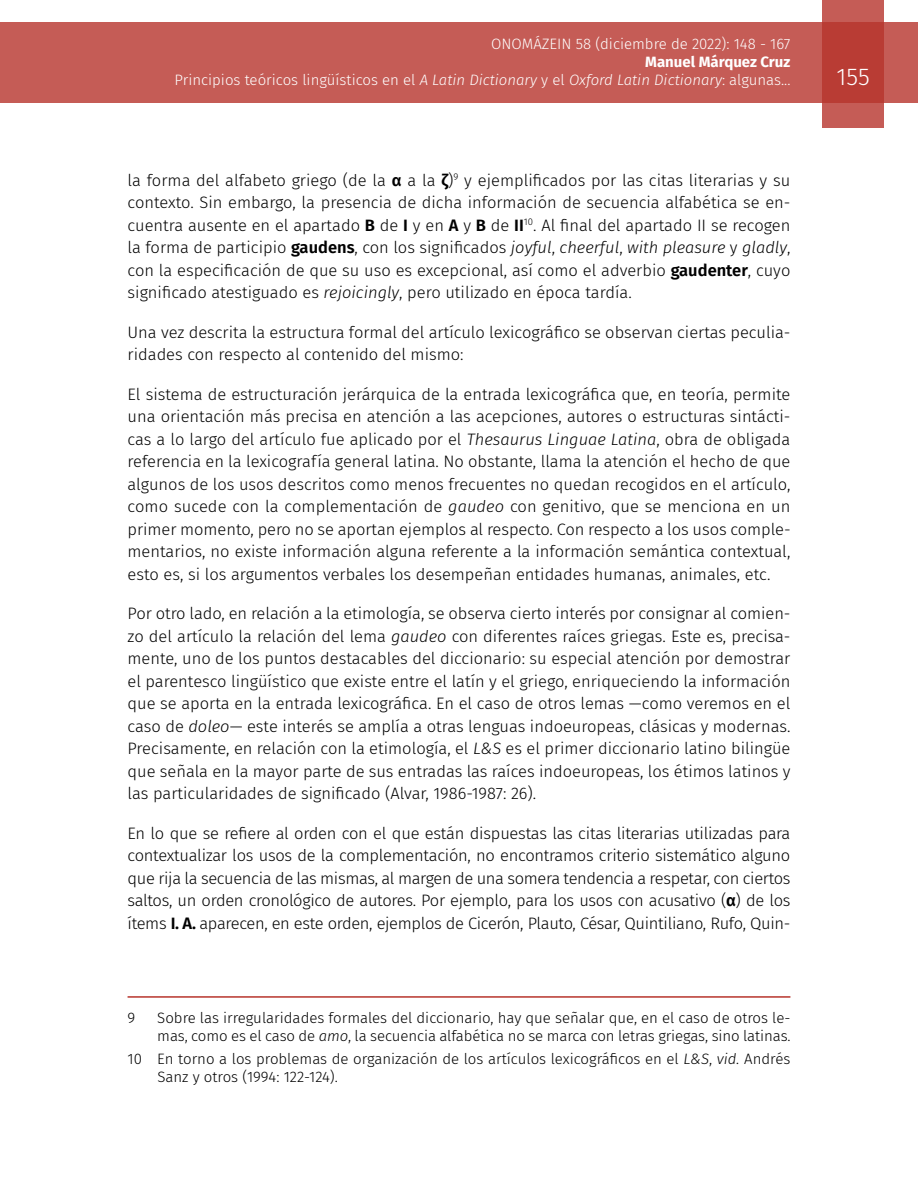
<style>
.page{position:relative;width:918px;height:1188px;background:#fff}
.page>*{position:absolute;margin:0;border:0;box-sizing:border-box;transform-origin:0 0}
.t1{font:300 24px "Fira Sans";color:#fff}
.t2{font:300 16.5px/22.5px "Fira Sans";color:#000;text-align:justify}
.t3{font:300 15px/18px "Fira Sans";color:#000}
.t4{font:300 15px/18px "Fira Sans";color:#fff;text-align:right}
.s1{font-weight:700}
.s2{font-style:italic}
.s3{font-weight:600}
</style>
<div class="page">
<div style="left:0;top:23px;width:918px;height:80px;background:#c55c56"></div>
<svg style="left:822px;top:0;width:62px;height:128px;background:#bd4740"></svg>
<hr style="left:128px;top:996px;width:662px;height:2px;background:#b7342c">
<p class="t4" style="left:491px;top:35px;width:301px">ONOMÁZEIN 58 (diciembre de 2022): 148 - 167</p>
<p class="t4" style="left:175px;top:53px;width:617px"><span class="s1">Manuel Márquez Cruz<br></span>Principios teóricos lingüísticos en el <span class="s2">A Latin Dictionary</span> y el <span class="s2">Oxford Latin Dictionary</span>: algunas...</p>
<p class="t2" style="left:128px;top:168px;width:664px">la forma del alfabeto griego (de la <span class="s3">α</span> a la <span class="s3">ζ</span>)<sup>9</sup> y ejemplificados por las citas literarias y su contexto. Sin embargo, la presencia de dicha información de secuencia alfabética se en&shy;cuentra ausente en el apartado <span class="s3">B</span> de <span class="s3">I</span> y en <span class="s3">A</span> y <span class="s3">B</span> de <span class="s3">II</span><sup>10</sup>. Al final del apartado II se recogen la forma de participio <span class="s3">gaudens</span>, con los significados <span class="s2">joyful</span>, <span class="s2">cheerful</span>, <span class="s2">with pleasure</span> y <span class="s2">gladly</span>, con la especificación de que su uso es excepcional, así como el adverbio <span class="s3">gaudenter</span>, cuyo significado atestiguado es <span class="s2">rejoicingly</span>, pero utilizado en época tardía.</p>
<p class="t2" style="left:128px;top:320px;width:664px">Una vez descrita la estructura formal del artículo lexicográfico se observan ciertas peculia&shy;ridades con respecto al contenido del mismo:</p>
<p class="t2" style="left:128px;top:382px;width:665px">El sistema de estructuración jerárquica de la entrada lexicográfica que, en teoría, permite una orientación más precisa en atención a las acepciones, autores o estructuras sintácti&shy;cas a lo largo del artículo fue aplicado por el <span class="s2">Thesaurus Linguae Latina</span>, obra de obligada referencia en la lexicografía general latina. No obstante, llama la atención el hecho de que algunos de los usos descritos como menos frecuentes no quedan recogidos en el artículo, como sucede con la complementación de <span class="s2">gaudeo</span> con genitivo, que se menciona en un primer momento, pero no se aportan ejemplos al respecto. Con respecto a los usos comple&shy;mentarios, no existe información alguna referente a la información semántica contextual, esto es, si los argumentos verbales los desempeñan entidades humanas, animales, etc.</p>
<p class="t2" style="left:128px;top:602px;width:664px">Por otro lado, en relación a la etimología, se observa cierto interés por consignar al comien&shy;zo del artículo la relación del lema <span class="s2">gaudeo</span> con diferentes raíces griegas. Este es, precisa&shy;mente, uno de los puntos destacables del diccionario: su especial atención por demostrar el parentesco lingüístico que existe entre el latín y el griego, enriqueciendo la información que se aporta en la entrada lexicográfica. En el caso de otros lemas —como veremos en el caso de <span class="s2">doleo</span>— este interés se amplía a otras lenguas indoeuropeas, clásicas y modernas.<br>Precisamente, en relación con la etimología, el <span class="s2">L&amp;S</span> es el primer diccionario latino bilingüe que señala en la mayor parte de sus entradas las raíces indoeuropeas, los étimos latinos y las particularidades de significado (Alvar, 1986-1987: 26).</p>
<p class="t2" style="left:128px;top:822px;width:664px">En lo que se refiere al orden con el que están dispuestas las citas literarias utilizadas para contextualizar los usos de la complementación, no encontramos criterio sistemático alguno que rija la secuencia de las mismas, al margen de una somera tendencia a respetar, con ciertos saltos, un orden cronológico de autores. Por ejemplo, para los usos con acusativo (<span class="s3">α</span>) de los ítems <span class="s3">I. A.</span> aparecen, en este orden, ejemplos de Cicerón, Plauto, César, Quintiliano, Rufo, Quin-</p>
<p class="t3" style="left:128px;top:1009px;width:9px">9</p>
<p class="t3" style="left:157px;top:1009px;width:635px">Sobre las irregularidades formales del diccionario, hay que señalar que, en el caso de otros le&shy;mas, como es el caso de <span class="s2">amo</span>, la secuencia alfabética no se marca con letras griegas, sino latinas.</p>
<p class="t3" style="left:157px;top:1049px;width:635px;text-indent:-30px">10 En torno a los problemas de organización de los artículos lexicográficos en el <span class="s2">L&amp;S</span>, <span class="s2">vid.</span> Andrés<br>Sanz y otros (1994: 122-124).</p>
<h1 class="t1" style="left:837px;top:60px;width:35px">155</h1>
</div>
